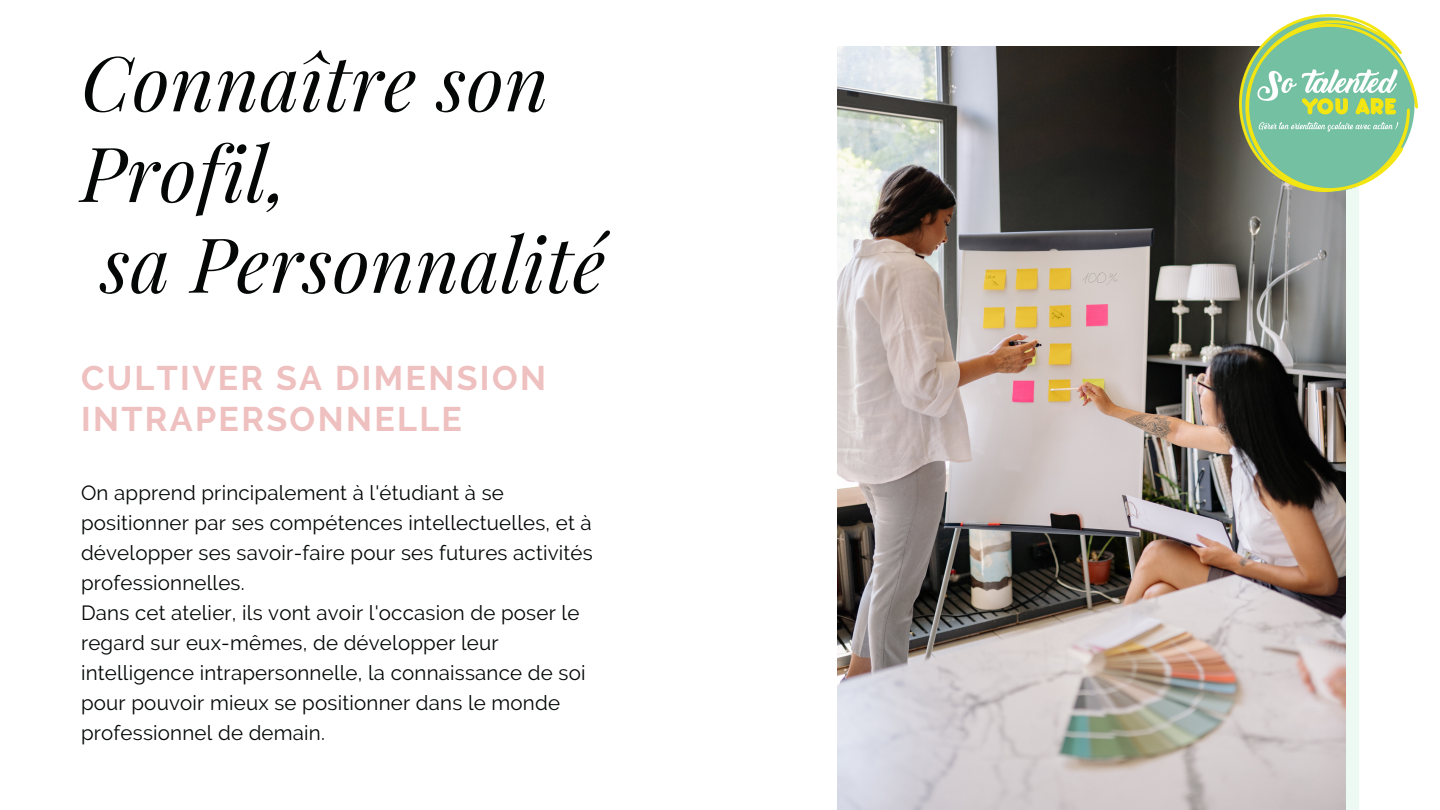
<style>
.page{position:relative;width:1440px;height:810px;background:#fff}
.page>*{position:absolute;margin:0;border:0;box-sizing:border-box;transform-origin:0 0}
.t1{font:italic 76px/90.8px "Playfair Display";letter-spacing:.01em;color:#050707}
.t2{font:700 34px/40.5px "Raleway";letter-spacing:.07em;color:#eec0bf}
.t3{font:20.5px/30px "Raleway";letter-spacing:.01em;color:#050707}
</style>
<div class="page">
<div style="left:855px;top:168px;width:504px;height:642px;background:#edfaf4"></div>
<img style="left:837px;top:47px;width:509px;height:763px">
<img style="left:1240px;top:14px;width:178px;height:177px">
<h1 class="t1" style="left:81px;top:34px;width:526px">Connaître son<br>Profil,<br>sa Personnalité</h1>
<h2 class="t2" style="left:81px;top:358px;width:467px">CULTIVER SA DIMENSION<br>INTRAPERSONNELLE</h2>
<p class="t3" style="left:81px;top:478px;width:513px">On apprend principalement à l'étudiant à se positionner par ses compétences intellectuelles, et à développer ses savoir-faire pour ses futures activités professionnelles.<br>Dans cet atelier, ils vont avoir l'occasion de poser le regard sur eux-mêmes, de développer leur intelligence intrapersonnelle, la connaissance de soi pour pouvoir mieux se positionner dans le monde professionnel de demain.</p>
</div>
